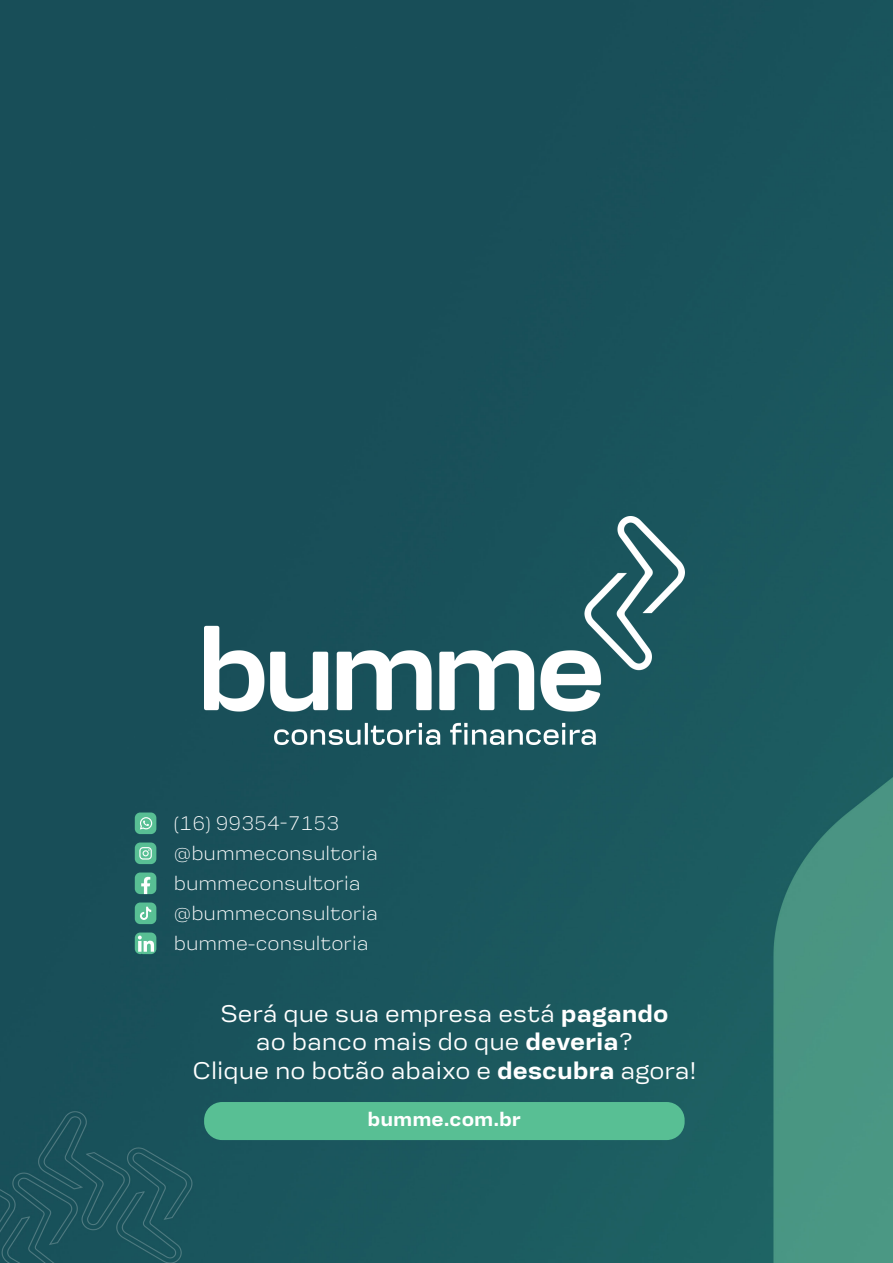
<style>
.page{position:relative;width:893px;height:1263px;background:#fff}
.page>*{position:absolute;margin:0;border:0;box-sizing:border-box;transform-origin:0 0}
.t1{font:24px "Startup";color:#fff}
.t2{font:300 19.5px "Startup";color:#fff}
.t3{font:700 19.5px "Startup";color:#fff}
.s1{font-weight:700}
</style>
<div class="page">
<img style="left:0;top:0;width:893px;height:1263px">
<img style="left:204px;top:516px;width:481px;height:228px">
<svg style="left:135px;top:872px;width:21px;height:22px"></svg>
<div style="left:135px;top:842px;width:21px;height:22px;background:#58bf94;border-radius:5px"></div>
<svg style="left:139px;top:847px;width:13px;height:12px"></svg>
<div style="left:135px;top:902px;width:21px;height:22px;background:#58bf94;border-radius:5px"></div>
<svg style="left:140px;top:907px;width:11px;height:13px"></svg>
<svg style="left:135px;top:932px;width:21px;height:22px"></svg>
<div style="left:135px;top:812px;width:21px;height:22px;background:#58bf94;border-radius:5px"></div>
<svg style="left:140px;top:817px;width:12px;height:12px"></svg>
<div style="left:204px;top:1102px;width:481px;height:38px;background:#58bf94;border-radius:18px"></div>
<p class="t2" style="left:174px;top:812px;width:167px">(16) 99354-7153</p>
<p class="t2" style="left:174px;top:842px;width:206px">@bummeconsultoria</p>
<p class="t2" style="left:174px;top:872px;width:188px">bummeconsultoria</p>
<p class="t2" style="left:174px;top:902px;width:206px">@bummeconsultoria</p>
<p class="t2" style="left:174px;top:932px;width:196px">bumme-consultoria</p>
<p class="t1" style="left:220px;top:999px;width:450px">Será que sua empresa está <span class="s1">pagando</span></p>
<p class="t1" style="left:256px;top:1028px;width:378px">ao banco mais do que <span class="s1">deveria</span>?</p>
<p class="t1" style="left:193px;top:1057px;width:505px">Clique no botão abaixo e <span class="s1">descubra</span> agora!</p>
<p class="t3" style="left:368px;top:1108px;width:155px">bumme.com.br</p>
</div>
